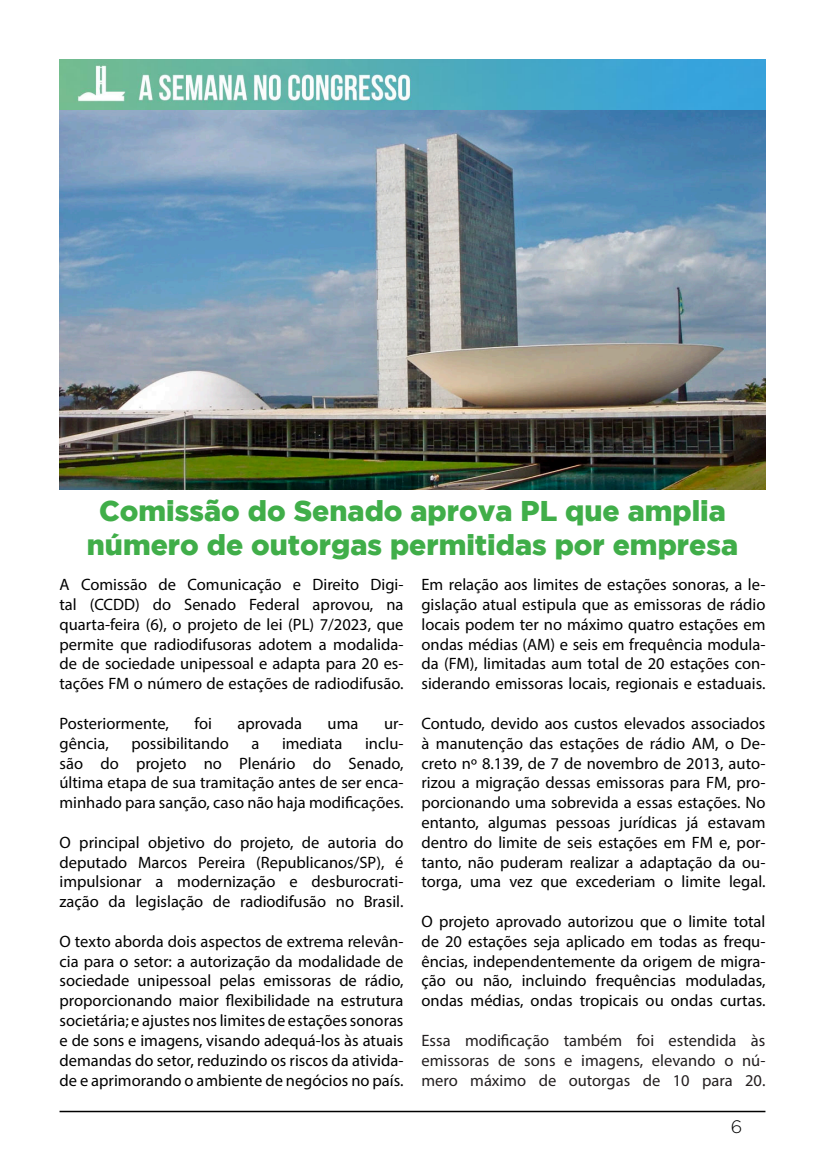
<style>
.page{position:relative;width:825px;height:1153px;background:#fff}
.page>*{position:absolute;margin:0;border:0;box-sizing:border-box;transform-origin:0 0}
.t1{font:900 28.5px "Gotham";color:#40ae49}
.t2{font:300 18px "Gotham Rounded";color:#000}
.t3{font:16.5px/19.8px "Myriad Pro";color:#000;text-align:justify}
.t4{font:16.5px/19.8px "Myriad Pro";color:#231f20;text-align:justify}
</style>
<div class="page">
<hr style="left:60px;top:1110px;width:705px;height:2px;background:#000">
<img style="left:60px;top:60px;width:705px;height:429px">
<p class="t1" style="left:99px;top:494px;width:628px">Comissão do Senado aprova PL que amplia</p>
<p class="t1" style="left:87px;top:528px;width:653px">número de outorgas permitidas por empresa</p>
<p class="t3" style="left:60px;top:574px;width:345px">A Comissão de Comunicação e Direito Digi&shy;tal (CCDD) do Senado Federal aprovou, na</p>
<p class="t3" style="left:60px;top:614px;width:345px">quarta-feira (6), o projeto de lei (PL) 7/2023, que permite que radiodifusoras adotem a modalida&shy;de de sociedade unipessoal e adapta para 20 es&shy;tações FM o número de estações de radiodifusão.</p>
<p class="t3" style="left:60px;top:713px;width:111px">Posteriormente,</p>
<p class="t3" style="left:194px;top:713px;width:19px">foi</p>
<p class="t3" style="left:237px;top:713px;width:66px">aprovada</p>
<p class="t3" style="left:328px;top:713px;width:32px">uma</p>
<p class="t3" style="left:384px;top:713px;width:21px">ur-</p>
<p class="t3" style="left:60px;top:733px;width:51px">gência,</p>
<p class="t3" style="left:131px;top:733px;width:99px">possibilitando</p>
<p class="t3" style="left:251px;top:733px;width:9px">a</p>
<p class="t3" style="left:282px;top:733px;width:62px">imediata</p>
<p class="t3" style="left:60px;top:733px;width:345px;text-indent:305px">inclu&shy;são do projeto no Plenário do Senado, última etapa de sua tramitação antes de ser enca&shy;minhado para sanção, caso não haja modificações.</p>
<p class="t3" style="left:60px;top:832px;width:345px">O principal objetivo do projeto, de autoria do deputado Marcos Pereira (Republicanos/SP), é impulsionar a modernização e desburocrati&shy;zação da legislação de radiodifusão no Brasil.</p>
<p class="t3" style="left:60px;top:931px;width:345px">O texto aborda dois aspectos de extrema relevân&shy;cia para o setor: a autorização da modalidade de sociedade unipessoal pelas emissoras de rádio, proporcionando maior flexibilidade na estrutura societária; e ajustes nos limites de estações sonoras e de sons e imagens, visando adequá-los às atuais demandas do setor, reduzindo os riscos da ativida&shy;de e aprimorando o ambiente de negócios no país.</p>
<p class="t3" style="left:421px;top:574px;width:345px">Em relação aos limites de estações sonoras, a le&shy;gislação atual estipula que as emissoras de rádio locais podem ter no máximo quatro estações em ondas médias (AM) e seis em frequência modula&shy;da (FM), limitadas aum total de 20 estações con&shy;siderando emissoras locais, regionais e estaduais.</p>
<p class="t3" style="left:421px;top:713px;width:345px">Contudo, devido aos custos elevados associados à manutenção das estações de rádio AM, o De&shy;creto nº 8.139, de 7 de novembro de 2013, auto&shy;rizou a migração dessas emissoras para FM, pro&shy;porcionando uma sobrevida a essas estações. No entanto, algumas pessoas jurídicas já estavam dentro do limite de seis estações em FM e, por&shy;tanto, não puderam realizar a adaptação da ou&shy;torga, uma vez que excederiam o limite legal.</p>
<p class="t3" style="left:421px;top:911px;width:345px">O projeto aprovado autorizou que o limite total de 20 estações seja aplicado em todas as frequ&shy;ências, independentemente da origem de migra&shy;ção ou não, incluindo frequências moduladas, ondas médias, ondas tropicais ou ondas curtas.</p>
<p class="t4" style="left:421px;top:1030px;width:345px">Essa modificação também foi estendida às emissoras de sons e imagens, elevando o nú&shy;mero máximo de outorgas de 10 para 20.</p>
<p class="t2" style="left:731px;top:1114px;width:13px">6</p>
</div>
